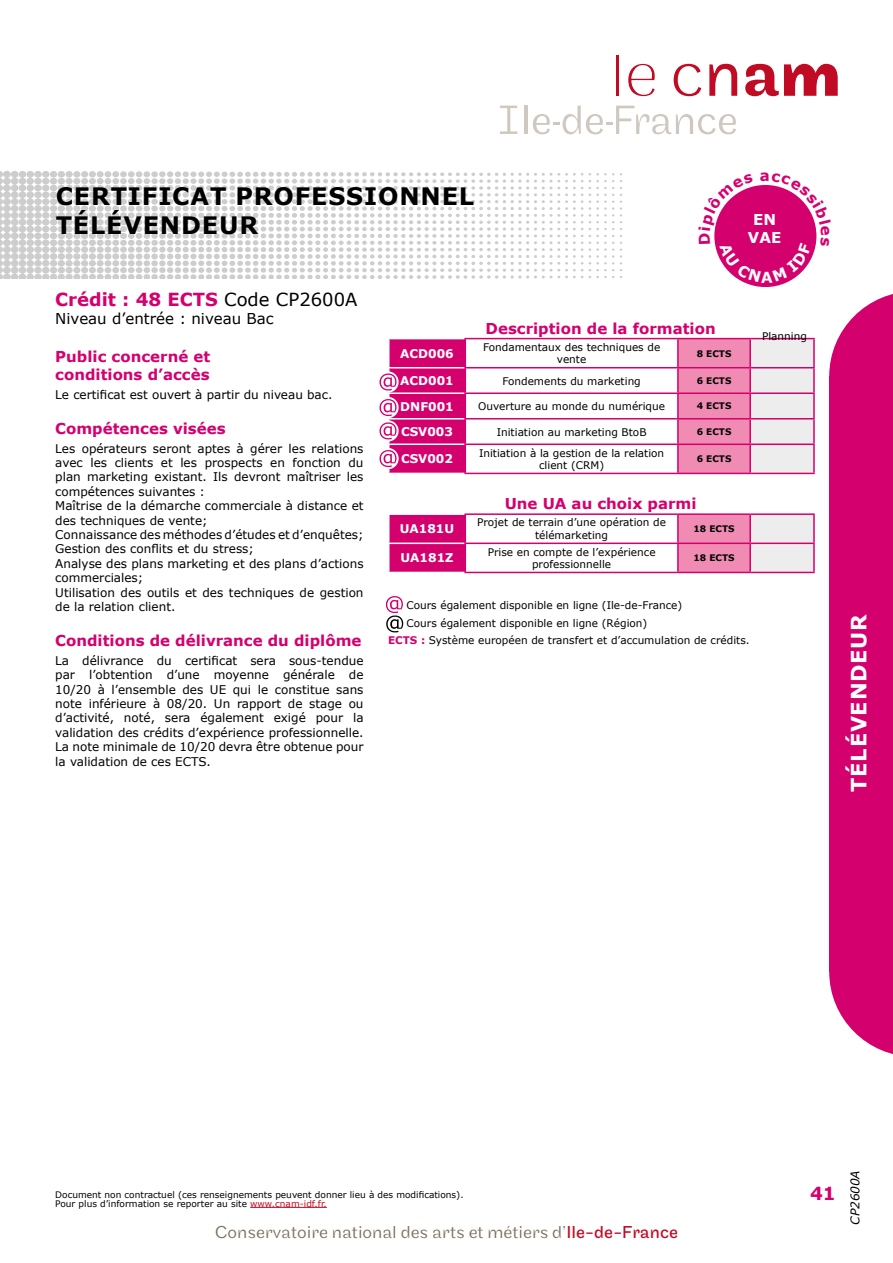
<style>
.page{position:relative;width:893px;height:1263px;background:#fff}
.page>*{position:absolute;margin:0;border:0;box-sizing:border-box;transform-origin:0 0}
.t1{font:700 24px/28.5px "Verdana";letter-spacing:.035em;color:#000}
.t2{font:700 21px "Verdana";letter-spacing:.035em;color:#fff}
.t3{font:300 18px "Maple";color:#80715d}
.t4{font:700 18px "Verdana";color:#d4006e}
.t5{font:700 15px/18px "Verdana";color:#d4006e}
.t6{font:15px "Verdana";color:#000}
.t7{font:700 15px/18px "Verdana";color:#fff;text-align:center}
.t8{font:12px/14.4px "Verdana";color:#000}
.t9{font:700 12px "Verdana";color:#fff}
.t10{font:italic 12px "Verdana";color:#000}
.t11{font:10.5px/12.6px "Verdana";color:#000;text-align:center}
.t12{font:9px/9px "Verdana";color:#000}
.t13{font:700 9px "Verdana";color:#000}
.s1{font-weight:400;color:#000}
.s2{font-weight:700;color:#d4006e}
.s3{color:#c10b25}
.s4{font-weight:400;color:#c10b25}
</style>
<div class="page">
<svg style="left:679px;top:339px;width:134px;height:134px;background:#eeb5cc"></svg>
<hr style="left:750px;top:338px;width:65px;height:1px;background:#d4006e">
<hr style="left:813px;top:339px;width:2px;height:28px;background:#d4006e">
<hr style="left:750px;top:367px;width:65px;height:1px;background:#d4006e">
<hr style="left:813px;top:368px;width:2px;height:24px;background:#d4006e">
<hr style="left:750px;top:392px;width:65px;height:2px;background:#d4006e">
<hr style="left:813px;top:394px;width:2px;height:24px;background:#d4006e">
<hr style="left:750px;top:418px;width:65px;height:1px;background:#d4006e">
<hr style="left:813px;top:419px;width:2px;height:24px;background:#d4006e">
<hr style="left:750px;top:443px;width:65px;height:2px;background:#d4006e">
<hr style="left:813px;top:445px;width:2px;height:28px;background:#d4006e">
<hr style="left:750px;top:473px;width:65px;height:1px;background:#d4006e">
<hr style="left:678px;top:367px;width:72px;height:1px;background:#d4006e">
<hr style="left:678px;top:392px;width:72px;height:2px;background:#d4006e">
<hr style="left:465px;top:418px;width:213px;height:1px;background:#d4006e">
<hr style="left:678px;top:418px;width:72px;height:1px;background:#d4006e">
<hr style="left:465px;top:443px;width:213px;height:2px;background:#d4006e">
<hr style="left:678px;top:443px;width:72px;height:2px;background:#d4006e">
<hr style="left:678px;top:473px;width:72px;height:1px;background:#d4006e">
<hr style="left:465px;top:367px;width:213px;height:1px;background:#d4006e">
<hr style="left:465px;top:392px;width:213px;height:2px;background:#d4006e">
<hr style="left:465px;top:473px;width:213px;height:1px;background:#d4006e">
<hr style="left:678px;top:338px;width:72px;height:1px;background:#d4006e">
<hr style="left:749px;top:339px;width:2px;height:28px;background:#d4006e">
<hr style="left:749px;top:368px;width:2px;height:24px;background:#d4006e">
<hr style="left:749px;top:394px;width:2px;height:24px;background:#d4006e">
<hr style="left:749px;top:419px;width:2px;height:24px;background:#d4006e">
<hr style="left:749px;top:445px;width:2px;height:28px;background:#d4006e">
<hr style="left:465px;top:338px;width:213px;height:1px;background:#d4006e">
<hr style="left:677px;top:339px;width:2px;height:28px;background:#d4006e">
<hr style="left:677px;top:368px;width:2px;height:24px;background:#d4006e">
<hr style="left:677px;top:394px;width:2px;height:24px;background:#d4006e">
<hr style="left:677px;top:419px;width:2px;height:24px;background:#d4006e">
<hr style="left:677px;top:445px;width:2px;height:28px;background:#d4006e">
<svg style="left:679px;top:515px;width:134px;height:57px;background:#eeb6cc"></svg>
<hr style="left:750px;top:513px;width:65px;height:2px;background:#d4006e">
<hr style="left:813px;top:515px;width:2px;height:28px;background:#d4006e">
<hr style="left:750px;top:543px;width:65px;height:1px;background:#d4006e">
<hr style="left:813px;top:544px;width:2px;height:28px;background:#d4006e">
<hr style="left:750px;top:572px;width:65px;height:1px;background:#d4006e">
<hr style="left:465px;top:543px;width:213px;height:1px;background:#d4006e">
<hr style="left:465px;top:572px;width:213px;height:1px;background:#d4006e">
<hr style="left:678px;top:543px;width:72px;height:1px;background:#d4006e">
<hr style="left:678px;top:572px;width:72px;height:1px;background:#d4006e">
<hr style="left:678px;top:513px;width:72px;height:2px;background:#d4006e">
<hr style="left:749px;top:515px;width:2px;height:28px;background:#d4006e">
<hr style="left:749px;top:544px;width:2px;height:28px;background:#d4006e">
<hr style="left:465px;top:513px;width:213px;height:2px;background:#d4006e">
<hr style="left:677px;top:515px;width:2px;height:28px;background:#d4006e">
<svg style="left:388px;top:514px;width:78px;height:58px;background:#d61077"></svg>
<hr style="left:677px;top:544px;width:2px;height:28px;background:#d4006e">
<svg style="left:379px;top:339px;width:87px;height:134px;background:#db2d87"></svg>
<svg style="left:386px;top:596px;width:17px;height:36px"></svg>
<svg style="left:620px;top:173px;width:2px;height:105px"></svg>
<svg style="left:0;top:171px;width:614px;height:108px"></svg>
<hr style="left:250px;top:1207px;width:77px;height:1px;background:#c10b25">
<hr style="left:524px;top:106px;width:3px;height:28px;background:#cfc8bf">
<svg style="left:533px;top:106px;width:203px;height:28px"></svg>
<svg style="left:500px;top:106px;width:17px;height:28px"></svg>
<svg style="left:628px;top:64px;width:27px;height:32px"></svg>
<hr style="left:616px;top:55px;width:2px;height:41px;background:#c10b25">
<svg style="left:674px;top:64px;width:27px;height:32px"></svg>
<svg style="left:709px;top:64px;width:28px;height:32px"></svg>
<svg style="left:745px;top:64px;width:93px;height:32px"></svg>
<div style="left:829px;top:376px;width:64px;height:596px;background:#d4006e"></div>
<svg style="left:829px;top:972px;width:64px;height:82px"></svg>
<svg style="left:829px;top:294px;width:64px;height:82px"></svg>
<svg style="left:714px;top:185px;width:103px;height:98px"></svg>
<h1 class="t1" style="left:56px;top:182px;width:420px">CERTIFICAT PROFESSIONNEL<br>TÉLÉVENDEUR</h1>
<p class="t7" style="left:748px;top:210px;width:35px">EN<br>VAE</p>
<h3 class="t4" style="left:55px;top:287px;width:304px">Crédit : 48 ECTS <span class="s1">Code CP2600A</span></h3>
<p class="t6" style="left:55px;top:308px;width:220px">Niveau d’entrée : niveau Bac</p>
<p class="t5" style="left:55px;top:347px;width:156px">Public concerné et conditions d’accès</p>
<p class="t8" style="left:55px;top:387px;width:279px">Le certificat est ouvert à partir du niveau bac.</p>
<p class="t5" style="left:55px;top:419px;width:172px">Compétences visées</p>
<p class="t8" style="left:55px;top:441px;width:310px">Les opérateurs seront aptes à gérer les relations avec les clients et les prospects en fonction du plan marketing existant. Ils devront maîtriser les compétences suivantes :<br>Maîtrise de la démarche commerciale à distance et des techniques de vente;<br>Connaissance des méthodes d’études et d’enquêtes; Gestion des conflits et du stress;<br>Analyse des plans marketing et des plans d’actions commerciales;<br>Utilisation des outils et des techniques de gestion de la relation client.</p>
<p class="t5" style="left:55px;top:631px;width:308px">Conditions de délivrance du diplôme</p>
<p class="t8" style="left:55px;top:653px;width:310px;text-align:justify">La délivrance du certificat sera sous-tendue par l’obtention d’une moyenne générale de 10/20 à l’ensemble des UE qui le constitue sans note inférieure à 08/20. Un rapport de stage ou d’activité, noté, sera également exigé pour la validation des crédits d’expérience professionnelle.<br>La note minimale de 10/20 devra être obtenue pour la validation de ces ECTS.</p>
<p class="t5" style="left:486px;top:319px;width:232px">Description de la formation</p>
<p class="t9" style="left:400px;top:345px;width:55px">ACD006</p>
<p class="t11" style="left:483px;top:341px;width:179px">Fondamentaux des techniques de vente</p>
<p class="t13" style="left:697px;top:347px;width:36px">8 ECTS</p>
<p class="t9" style="left:400px;top:372px;width:55px">ACD001</p>
<p class="t11" style="left:502px;top:374px;width:140px">Fondements du marketing</p>
<p class="t13" style="left:697px;top:374px;width:36px">6 ECTS</p>
<p class="t9" style="left:400px;top:398px;width:55px">DNF001</p>
<p class="t11" style="left:478px;top:400px;width:188px">Ouverture au monde du numérique</p>
<p class="t13" style="left:697px;top:400px;width:36px">4 ECTS</p>
<p class="t9" style="left:401px;top:423px;width:53px">CSV003</p>
<p class="t11" style="left:497px;top:425px;width:151px">Initiation au marketing BtoB</p>
<p class="t13" style="left:697px;top:425px;width:36px">6 ECTS</p>
<p class="t9" style="left:401px;top:451px;width:53px">CSV002</p>
<p class="t11" style="left:479px;top:446px;width:187px">Initiation à la gestion de la relation client (CRM)</p>
<p class="t13" style="left:697px;top:453px;width:36px">6 ECTS</p>
<p class="t5" style="left:505px;top:494px;width:193px">Une UA au choix parmi</p>
<p class="t9" style="left:400px;top:520px;width:56px">UA181U</p>
<p class="t11" style="left:477px;top:516px;width:190px">Projet de terrain d’une opération de télémarketing</p>
<p class="t13" style="left:693px;top:522px;width:43px">18 ECTS</p>
<p class="t9" style="left:401px;top:550px;width:54px">UA181Z</p>
<p class="t11" style="left:488px;top:545px;width:169px">Prise en compte de l’expérience professionnelle</p>
<p class="t13" style="left:693px;top:552px;width:43px">18 ECTS</p>
<p class="t11" style="left:406px;top:596px;width:277px;line-height:18px;text-align:left">Cours également disponible en ligne (Ile-de-France)<br>Cours également disponible en ligne (Région)</p>
<p class="t11" style="left:388px;top:634px;width:363px"><span class="s2">ECTS :</span> Système européen de transfert et d’accumulation de crédits.</p>
<p class="t11" style="left:762px;top:330px;width:46px">Planning</p>
<h2 class="t2" style="left:844px;top:792px;width:179px;rotate:-90deg">TÉLÉVENDEUR</h2>
<p class="t12" style="left:55px;top:1190px;width:410px">Document non contractuel (ces renseignements peuvent donner lieu à des modifications).<br>Pour plus d’information se reporter au site <span class="s3">www.cnam-idf.fr.</span></p>
<h3 class="t3" style="left:215px;top:1222px;width:464px">Conservatoire national des arts et métiers d’<span class="s4">Ile-de-France</span></h3>
<h3 class="t4" style="left:810px;top:1180px;width:27px">41</h3>
<p class="t10" style="left:847px;top:1225px;width:56px;rotate:-90deg">CP2600A</p>
</div>
